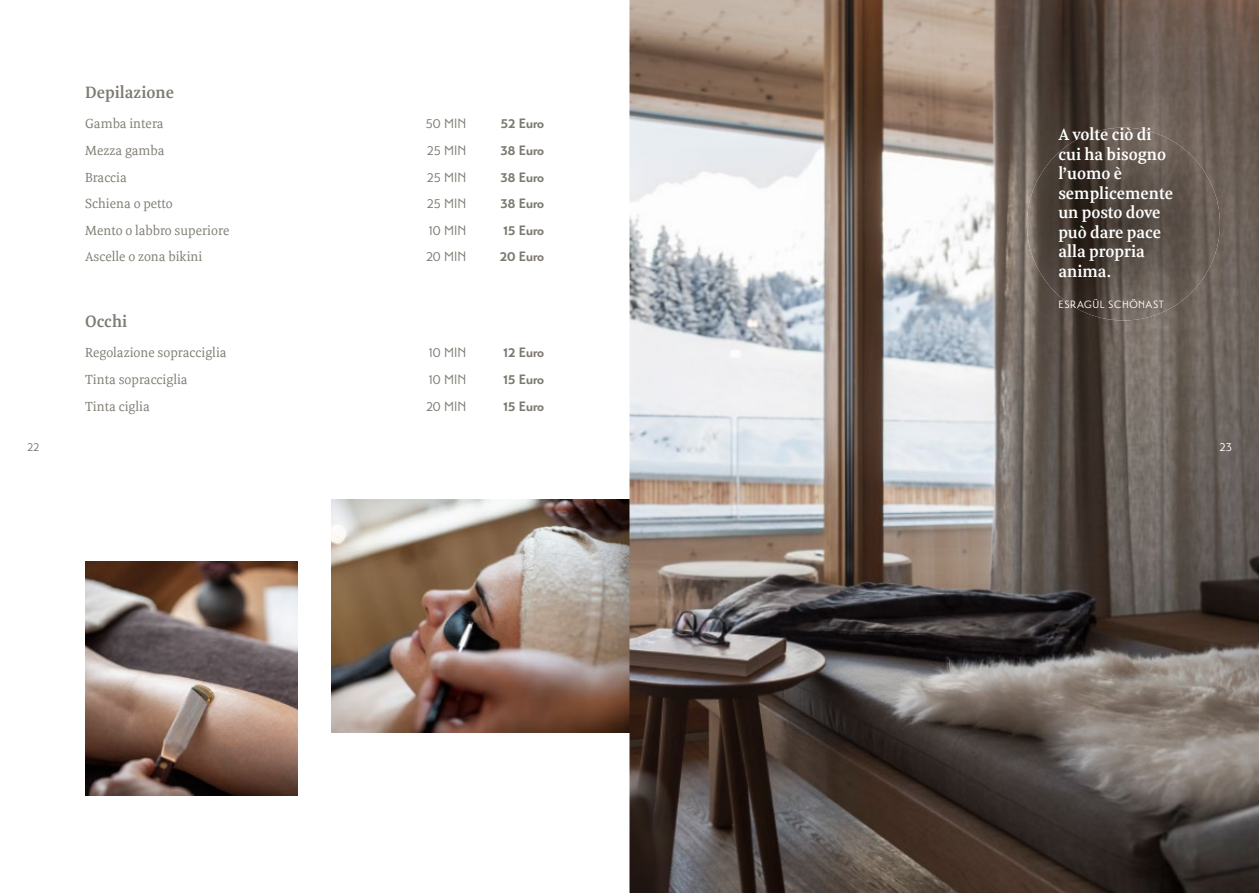
<style>
.page{position:relative;width:1259px;height:893px;background:#fff}
.page>*{position:absolute;margin:0;border:0;box-sizing:border-box;transform-origin:0 0}
.t1{font:600 16.5px/19.5px "Meret Pro";color:#fff}
.t2{font:600 16.5px "Meret Pro";color:#7d7a71}
.t3{font:13.5px "Meret Pro";color:#7d7a71}
.t4{font:700 13.5px "Transat";color:#7d7a71}
.t5{font:13.5px "Transat Standard";color:#7d7a71}
.t6{font:12px "Transat Standard";color:#7d7a71}
.t7{font:12px "Transat Standard";color:#fff}
.t8{font:10.5px "Transat Standard";letter-spacing:.05em;color:#fff}
</style>
<div class="page">
<img style="left:85px;top:562px;width:213px;height:233px">
<img style="left:332px;top:499px;width:297px;height:233px">
<img style="left:629px;top:0;width:630px;height:893px">
<img style="left:1027px;top:128px;width:193px;height:192px;border-radius:96px">
<p class="t2" style="left:85px;top:80px;width:90px">Depilazione</p>
<p class="t3" style="left:85px;top:114px;width:80px">Gamba intera</p>
<p class="t5" style="left:426px;top:116px;width:42px">50 MIN</p>
<p class="t4" style="left:501px;top:116px;width:45px">52 Euro</p>
<p class="t3" style="left:85px;top:141px;width:81px">Mezza gamba</p>
<p class="t5" style="left:427px;top:142px;width:41px">25 MIN</p>
<p class="t4" style="left:500px;top:142px;width:45px">38 Euro</p>
<p class="t3" style="left:85px;top:167px;width:43px">Braccia</p>
<p class="t5" style="left:427px;top:169px;width:41px">25 MIN</p>
<p class="t4" style="left:500px;top:169px;width:45px">38 Euro</p>
<p class="t3" style="left:85px;top:194px;width:89px">Schiena o petto</p>
<p class="t5" style="left:427px;top:195px;width:41px">25 MIN</p>
<p class="t4" style="left:500px;top:195px;width:45px">38 Euro</p>
<p class="t3" style="left:85px;top:220px;width:146px">Mento o labbro superiore</p>
<p class="t5" style="left:428px;top:222px;width:39px">10 MIN</p>
<p class="t4" style="left:503px;top:222px;width:43px">15 Euro</p>
<p class="t3" style="left:85px;top:247px;width:119px">Ascelle o zona bikini</p>
<p class="t5" style="left:426px;top:248px;width:42px">20 MIN</p>
<p class="t4" style="left:500px;top:248px;width:46px">20 Euro</p>
<p class="t2" style="left:85px;top:309px;width:44px">Occhi</p>
<p class="t3" style="left:85px;top:343px;width:143px">Regolazione sopracciglia</p>
<p class="t5" style="left:428px;top:345px;width:39px">10 MIN</p>
<p class="t4" style="left:503px;top:345px;width:43px">12 Euro</p>
<p class="t3" style="left:85px;top:370px;width:104px">Tinta sopracciglia</p>
<p class="t5" style="left:428px;top:371px;width:39px">10 MIN</p>
<p class="t4" style="left:503px;top:371px;width:43px">15 Euro</p>
<p class="t3" style="left:85px;top:396px;width:66px">Tinta ciglia</p>
<p class="t5" style="left:426px;top:398px;width:42px">20 MIN</p>
<p class="t4" style="left:503px;top:398px;width:43px">15 Euro</p>
<p class="t1" style="left:1058px;top:125px;width:116px">A volte ciò di cui ha bisogno l’uomo è semplicemente un posto dove può dare pace alla propria anima.</p>
<p class="t8" style="left:1058px;top:298px;width:107px">ESRAGÜL SCHÖNAST</p>
<p class="t6" style="left:27px;top:440px;width:14px">22</p>
<p class="t7" style="left:1219px;top:440px;width:14px">23</p>
</div>
